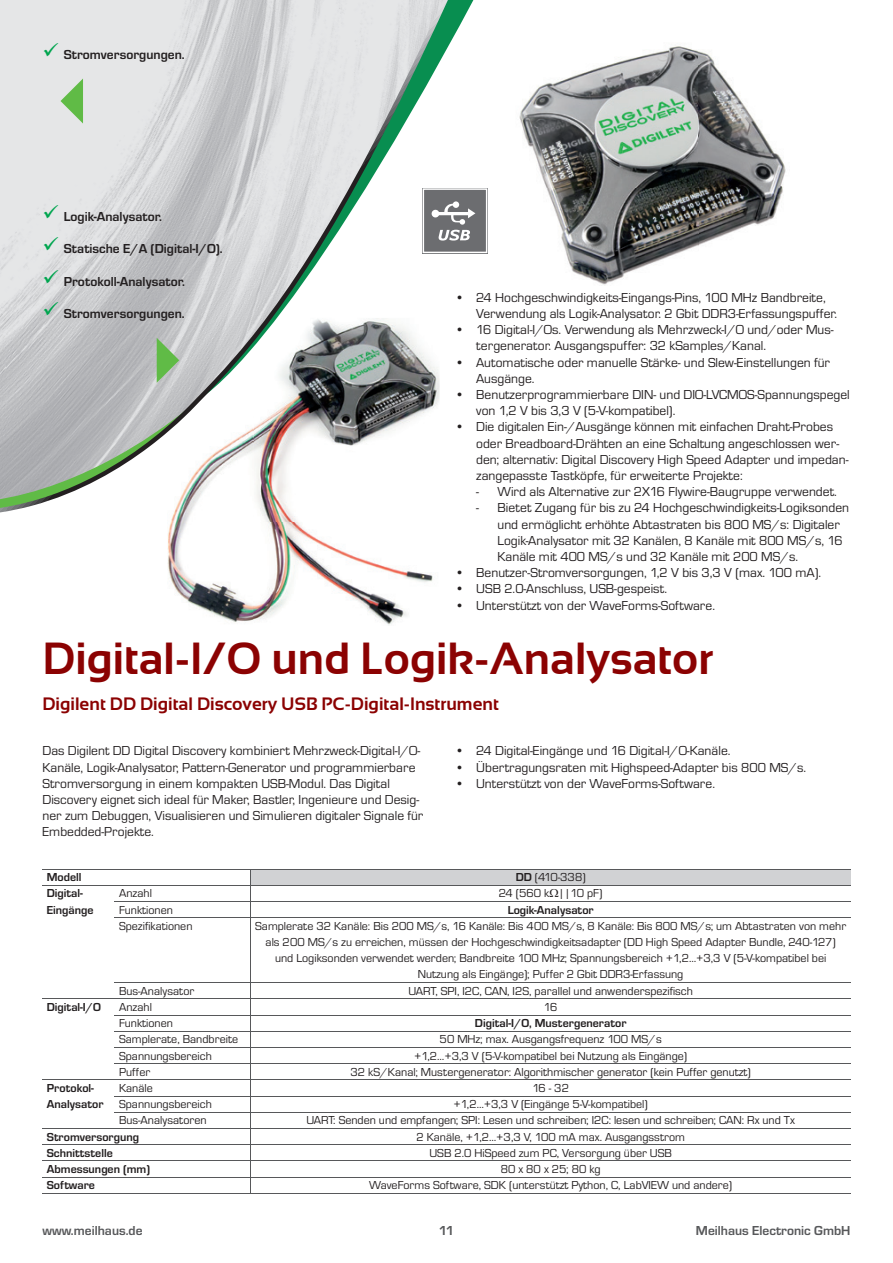
<style>
.page{position:relative;width:893px;height:1263px;background:#fff}
.page>*{position:absolute;margin:0;border:0;box-sizing:border-box;transform-origin:0 0}
.t1{font:700 45px "Sansation";color:#8b0202}
.t2{font:700 18px "Sansation";color:#8b0202}
.t3{font:13.5px/16.2px "Eurostile T";color:#231f20}
.t4{font:700 13.5px "Eurostile T";color:#231f20}
.t5{font:700 13.5px "Eurostile T";color:#57585a}
.t6{font:12px/16.2px "Eurostile T";color:#231f20;text-align:center}
.t7{font:700 12px/16.2px "Eurostile T";color:#231f20}
.s1{color:#00a54f}
.s2{font-size:13.35px}
.s3{font-weight:700}
</style>
<div class="page">
<img style="left:519px;top:46px;width:267px;height:240px">
<img style="left:254px;top:512px;width:179px;height:113px">
<img style="left:198px;top:583px;width:56px;height:39px">
<svg style="left:0;top:512px;width:198px;height:95px"></svg>
<svg style="left:448px;top:0;width:30px;height:254px"></svg>
<svg style="left:0;top:0;width:448px;height:512px"></svg>
<div style="left:251px;top:869px;width:599px;height:16px;background:#d1d2d4"></div>
<hr style="left:43px;top:869px;width:72px;height:1px;background:#57585a">
<hr style="left:115px;top:869px;width:136px;height:1px;background:#57585a">
<hr style="left:251px;top:869px;width:599px;height:1px;background:#57585a">
<hr style="left:43px;top:885px;width:72px;height:1px;background:#57585a">
<hr style="left:115px;top:885px;width:136px;height:1px;background:#57585a">
<hr style="left:251px;top:885px;width:599px;height:1px;background:#57585a">
<hr style="left:115px;top:901px;width:136px;height:1px;background:#57585a">
<hr style="left:251px;top:901px;width:599px;height:1px;background:#57585a">
<svg style="left:250px;top:870px;width:1px;height:47px"></svg>
<hr style="left:115px;top:917px;width:136px;height:1px;background:#57585a">
<hr style="left:251px;top:917px;width:599px;height:1px;background:#57585a">
<hr style="left:250px;top:918px;width:1px;height:64px;background:#57585a">
<hr style="left:115px;top:982px;width:136px;height:1px;background:#57585a">
<hr style="left:251px;top:982px;width:599px;height:1px;background:#57585a">
<hr style="left:43px;top:998px;width:72px;height:1px;background:#57585a">
<hr style="left:115px;top:998px;width:136px;height:1px;background:#57585a">
<hr style="left:251px;top:998px;width:599px;height:1px;background:#57585a">
<hr style="left:115px;top:1015px;width:136px;height:1px;background:#57585a">
<hr style="left:251px;top:1015px;width:599px;height:1px;background:#57585a">
<hr style="left:115px;top:1031px;width:136px;height:1px;background:#57585a">
<hr style="left:251px;top:1031px;width:599px;height:1px;background:#57585a">
<hr style="left:115px;top:1047px;width:136px;height:1px;background:#57585a">
<hr style="left:251px;top:1047px;width:599px;height:1px;background:#57585a">
<hr style="left:115px;top:1063px;width:136px;height:1px;background:#57585a">
<hr style="left:251px;top:1063px;width:599px;height:1px;background:#57585a">
<hr style="left:43px;top:1079px;width:72px;height:1px;background:#57585a">
<hr style="left:115px;top:1079px;width:136px;height:1px;background:#57585a">
<hr style="left:251px;top:1079px;width:599px;height:1px;background:#57585a">
<hr style="left:115px;top:1096px;width:136px;height:1px;background:#57585a">
<hr style="left:251px;top:1096px;width:599px;height:1px;background:#57585a">
<hr style="left:115px;top:1112px;width:136px;height:1px;background:#57585a">
<hr style="left:251px;top:1112px;width:599px;height:1px;background:#57585a">
<hr style="left:43px;top:1128px;width:72px;height:1px;background:#57585a">
<hr style="left:115px;top:1128px;width:136px;height:1px;background:#57585a">
<hr style="left:251px;top:1128px;width:599px;height:1px;background:#57585a">
<hr style="left:43px;top:1144px;width:72px;height:1px;background:#57585a">
<hr style="left:115px;top:1144px;width:136px;height:1px;background:#57585a">
<hr style="left:251px;top:1144px;width:599px;height:1px;background:#57585a">
<hr style="left:43px;top:1160px;width:72px;height:1px;background:#57585a">
<hr style="left:115px;top:1160px;width:136px;height:1px;background:#57585a">
<hr style="left:251px;top:1160px;width:599px;height:1px;background:#57585a">
<hr style="left:43px;top:1177px;width:72px;height:1px;background:#57585a">
<hr style="left:115px;top:1177px;width:136px;height:1px;background:#57585a">
<hr style="left:251px;top:1177px;width:599px;height:1px;background:#57585a">
<svg style="left:250px;top:983px;width:1px;height:210px"></svg>
<hr style="left:43px;top:1193px;width:72px;height:1px;background:#57585a">
<hr style="left:115px;top:1193px;width:136px;height:1px;background:#57585a">
<hr style="left:251px;top:1193px;width:599px;height:1px;background:#57585a">
<svg style="left:423px;top:188px;width:64px;height:65px;background:#87888b"></svg>
<svg style="left:61px;top:78px;width:22px;height:46px"></svg>
<svg style="left:157px;top:337px;width:22px;height:46px"></svg>
<p class="t4" style="left:43px;top:47px;width:144px"><span class="s1">✓</span> Stromversorgungen.</p>
<p class="t4" style="left:43px;top:209px;width:121px"><span class="s1">✓</span> Logik-Analysator.</p>
<p class="t4" style="left:43px;top:241px;width:182px"><span class="s1">✓</span> Statische E/A (Digital-I/O).</p>
<p class="t4" style="left:43px;top:274px;width:144px"><span class="s1">✓</span> Protokoll-Analysator.</p>
<p class="t4" style="left:43px;top:306px;width:144px"><span class="s1">✓</span> Stromversorgungen.</p>
<p class="t3" style="left:476px;top:289px;width:362px;text-indent:-21px">• 24 Hochgeschwindigkeits-Eingangs-Pins, 100 MHz Bandbreite,<br>Verwendung als Logik-Analysator. 2 Gbit DDR3-Erfassungspuffer.</p>
<p class="t3" style="left:476px;top:322px;width:359px;text-indent:-21px">• 16 Digital-I/Os. Verwendung als Mehrzweck-I/O und/oder Mus&shy;tergenerator. Ausgangspuffer: 32 kSamples/Kanal.</p>
<p class="t3" style="left:476px;top:354px;width:355px;text-indent:-21px">• Automatische oder manuelle Stärke- und Slew-Einstellungen für<br>Ausgänge.</p>
<p class="t3" style="left:476px;top:386px;width:375px;text-indent:-21px">• Benutzerprogrammierbare DIN- und DIO-LVCMOS-Spannungspegel von 1,2 V bis 3,3 V (5-V-kompatibel).</p>
<p class="t3" style="left:476px;top:419px;width:374px;text-indent:-21px">• Die digitalen Ein-/Ausgänge können mit einfachen Draht-Probes oder Breadboard-Drähten an eine Schaltung angeschlossen wer&shy;den; alternativ: Digital Discovery High Speed Adapter und impedan&shy;zangepasste Tastköpfe, für erweiterte Projekte:</p>
<p class="t3" style="left:476px;top:484px;width:362px">- Wird als Alternative zur 2X16 Flywire-Baugruppe verwendet.</p>
<p class="t3" style="left:497px;top:500px;width:353px;text-indent:-21px">- Bietet Zugang für bis zu 24 Hochgeschwindigkeits-Logiksonden und ermöglicht erhöhte Abtastraten bis 800 MS/s: Digitaler Logik-Analysator mit 32 Kanälen, 8 Kanäle mit 800 MS/s, 16<br>Kanäle mit 400 MS/s und 32 Kanäle mit 200 MS/s.</p>
<p class="t3" style="left:455px;top:565px;width:368px">• Benutzer-Stromversorgungen, 1,2 V bis 3,3 V (max. 100 mA).</p>
<p class="t3" style="left:455px;top:581px;width:214px">• USB 2.0-Anschluss, USB-gespeist.</p>
<p class="t3" style="left:455px;top:597px;width:262px">• Unterstützt von der WaveForms-Software.</p>
<h1 class="t1" style="left:43px;top:634px;width:672px">Digital-I/O und Logik-Analysator</h1>
<h2 class="t2" style="left:43px;top:694px;width:458px">Digilent DD Digital Discovery USB PC-Digital-Instrument</h2>
<p class="t3" style="left:43px;top:743px;width:382px">Das Digilent DD Digital Discovery kombiniert Mehrzweck-Digital-I/O-Kanäle, Logik-Analysator, Pattern-Generator und programmierbare Stromversorgung in einem kompakten USB-Modul. Das Digital Discovery eignet sich ideal für Maker, Bastler, Ingenieure und Desig&shy;ner zum Debuggen, Visualisieren und Simulieren digitaler Signale für Embedded-Projekte.</p>
<p class="t3" style="left:455px;top:743px;width:277px"><span class="s2">•</span> 24 Digital-Eingänge und 16 Digital-I/O-Kanäle.</p>
<p class="t3" style="left:455px;top:759px;width:353px"><span class="s2">•</span> Übertragungsraten mit Highspeed-Adapter bis 800 MS/s.</p>
<p class="t3" style="left:455px;top:775px;width:262px"><span class="s2">•</span> Unterstützt von der WaveForms-Software.</p>
<p class="t7" style="left:47px;top:869px;width:36px">Modell</p>
<p class="t6" style="left:516px;top:869px;width:72px"><span class="s3">DD</span> (410-338)</p>
<p class="t7" style="left:47px;top:885px;width:48px">Digital-<br>Eingänge</p>
<p class="t6" style="left:119px;top:885px;width:34px">Anzahl</p>
<p class="t6" style="left:499px;top:885px;width:105px">24 (560 k ||10 pF)</p>
<p class="t6" style="left:119px;top:902px;width:55px">Funktionen</p>
<p class="t7" style="left:508px;top:901px;width:88px">Logik-Analysator</p>
<p class="t6" style="left:119px;top:918px;width:75px">Spezifikationen</p>
<p class="t6" style="left:255px;top:918px;width:592px">Samplerate 32 Kanäle: Bis 200 MS/s, 16 Kanäle: Bis 400 MS/s, 8 Kanäle: Bis 800 MS/s; um Abtastraten von mehr als 200 MS/s zu erreichen, müssen der Hochgeschwindigkeitsadapter (DD High Speed Adapter Bundle, 240-127) und Logiksonden verwendet werden; Bandbreite 100 MHz; Spannungsbereich +1,2…+3,3 V (5-V-kompatibel bei Nutzung als Eingänge); Puffer 2 Gbit DDR3-Erfassung</p>
<p class="t6" style="left:119px;top:983px;width:77px">Bus-Analysator</p>
<p class="t6" style="left:408px;top:983px;width:286px">UART, SPI, I2C, CAN, I2S, parallel und anwenderspezifisch</p>
<p class="t7" style="left:47px;top:999px;width:56px">Digital-I/O</p>
<p class="t6" style="left:119px;top:999px;width:34px">Anzahl</p>
<p class="t6" style="left:544px;top:999px;width:15px">16</p>
<p class="t6" style="left:119px;top:1015px;width:55px">Funktionen</p>
<p class="t7" style="left:475px;top:1015px;width:153px">Digital-I/O, Mustergenerator</p>
<p class="t6" style="left:119px;top:1031px;width:121px">Samplerate, Bandbreite</p>
<p class="t6" style="left:440px;top:1031px;width:224px">50 MHz; max. Ausgangsfrequenz 100 MS/s</p>
<p class="t6" style="left:119px;top:1047px;width:94px">Spannungsbereich</p>
<p class="t6" style="left:414px;top:1047px;width:275px">+1,2…+3,3 V (5-V-kompatibel bei Nutzung als Eingänge)</p>
<p class="t6" style="left:119px;top:1064px;width:33px">Puffer</p>
<p class="t6" style="left:351px;top:1064px;width:402px">32 kS/Kanal; Mustergenerator: Algorithmischer generator (kein Puffer genutzt)</p>
<p class="t7" style="left:47px;top:1080px;width:58px">Protokol-<br>Analysator</p>
<p class="t6" style="left:119px;top:1080px;width:35px">Kanäle</p>
<p class="t6" style="left:532px;top:1080px;width:38px">16 - 32</p>
<p class="t6" style="left:119px;top:1096px;width:94px">Spannungsbereich</p>
<p class="t6" style="left:453px;top:1096px;width:196px">+1,2…+3,3 V (Eingänge 5-V-kompatibel)</p>
<p class="t6" style="left:119px;top:1112px;width:89px">Bus-Analysatoren</p>
<p class="t6" style="left:306px;top:1112px;width:490px">UART: Senden und empfangen; SPI: Lesen und schreiben; I2C: lesen und schreiben; CAN: Rx und Tx</p>
<p class="t7" style="left:47px;top:1128px;width:94px">Stromversorgung</p>
<p class="t6" style="left:416px;top:1128px;width:270px">2 Kanäle, +1,2…+3,3 V, 100 mA max. Ausgangsstrom</p>
<p class="t7" style="left:47px;top:1144px;width:67px">Schnittstelle</p>
<p class="t6" style="left:429px;top:1145px;width:244px">USB 2.0 HiSpeed zum PC, Versorgung über USB</p>
<p class="t7" style="left:47px;top:1161px;width:105px">Abmessungen (mm)</p>
<p class="t6" style="left:501px;top:1161px;width:101px">80 x 80 x 25; 80 kg</p>
<p class="t7" style="left:47px;top:1177px;width:50px">Software</p>
<p class="t6" style="left:369px;top:1177px;width:365px">WaveForms Software, SDK (unterstützt Python, C, LabVIEW und andere)</p>
<p class="t5" style="left:43px;top:1223px;width:102px">www.meilhaus.de</p>
<p class="t5" style="left:439px;top:1223px;width:17px">11</p>
<p class="t5" style="left:696px;top:1223px;width:156px">Meilhaus Electronic GmbH</p>
</div>
